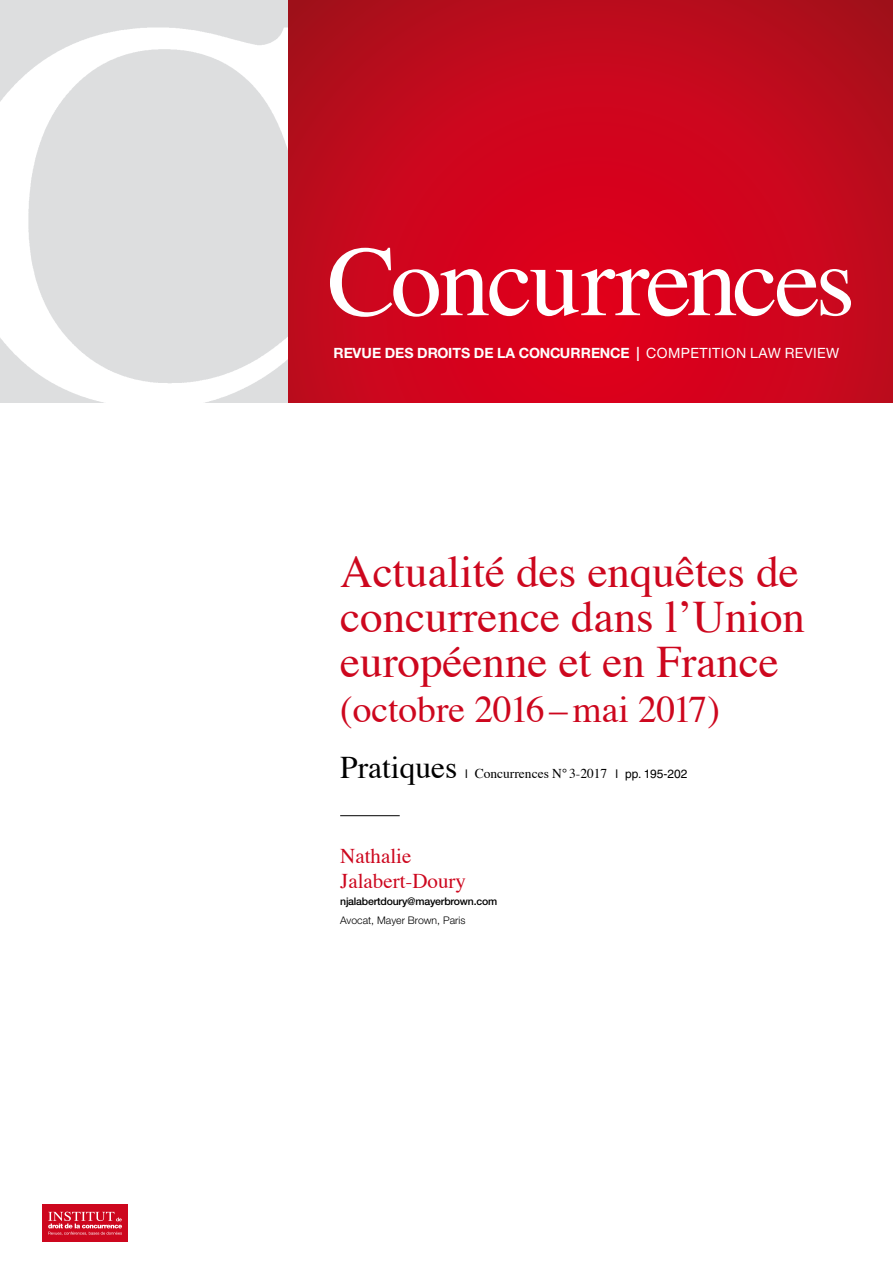
<style>
.page{position:relative;width:893px;height:1263px;background:#fff}
.page>*{position:absolute;margin:0;border:0;box-sizing:border-box;transform-origin:0 0}
.t1{font:100.05px "Times";letter-spacing:-.03em;color:#fff}
.t2{font:45px/45px "Times";color:#cd071e}
.t3{font:37.5px "Times";color:#cd071e}
.t4{font:31.5px "Times";color:#000}
.t5{font:21px/25.2px "Times";color:#cd071e}
.t6{font:700 14.1px "Helvetica Neue LT";color:#fff}
.t7{font:13.5px "Times";color:#000}
.t8{font:500 10.5px "Helvetica Neue LT";letter-spacing:-.02em;color:#000}
.t9{font:300 10.5px "Helvetica Neue LT";color:#000}
.s1{font-weight:500}
.s2{font-weight:400}
.s3{font-family:"Helvetica LT Std";font-size:12px}
</style>
<div class="page">
<div style="left:43px;top:1204px;width:85px;height:38px;background:#cd071e"></div>
<svg style="left:48px;top:1212px;width:74px;height:23px"></svg>
<img style="left:0;top:0;width:296px;height:403px">
<svg style="left:289px;top:0;width:604px;height:402px;background:#c9061c"></svg>
<hr style="left:340px;top:815px;width:60px;height:1px;background:#000">
<h1 class="t1" style="left:327px;top:188px;width:529px">Concurrences</h1>
<p class="t6" style="left:333px;top:344px;width:507px">REVUE DES DROITS DE LA CONCURRENCE <span class="s1">|</span> <span class="s2">COMPETITION LAW REVIEW</span></p>
<p class="t2" style="left:340px;top:545px;width:466px">Actualité des enquêtes de concurrence dans l’Union européenne et en France</p>
<p class="t3" style="left:340px;top:674px;width:381px">(octobre 2016–mai 2017)</p>
<p class="t4" style="left:340px;top:738px;width:119px">Pratiques</p>
<p class="t7" style="left:465px;top:761px;width:224px"><span class="s3">l</span> Concurrences N°3-2017 <span class="s3">l pp. 195-202</span></p>
<p class="t5" style="left:340px;top:841px;width:127px">Nathalie<br>Jalabert-Doury</p>
<p class="t8" style="left:340px;top:895px;width:158px">njalabertdoury@mayerbrown.com</p>
<p class="t9" style="left:340px;top:914px;width:127px">Avocat, Mayer Brown, Paris</p>
</div>
